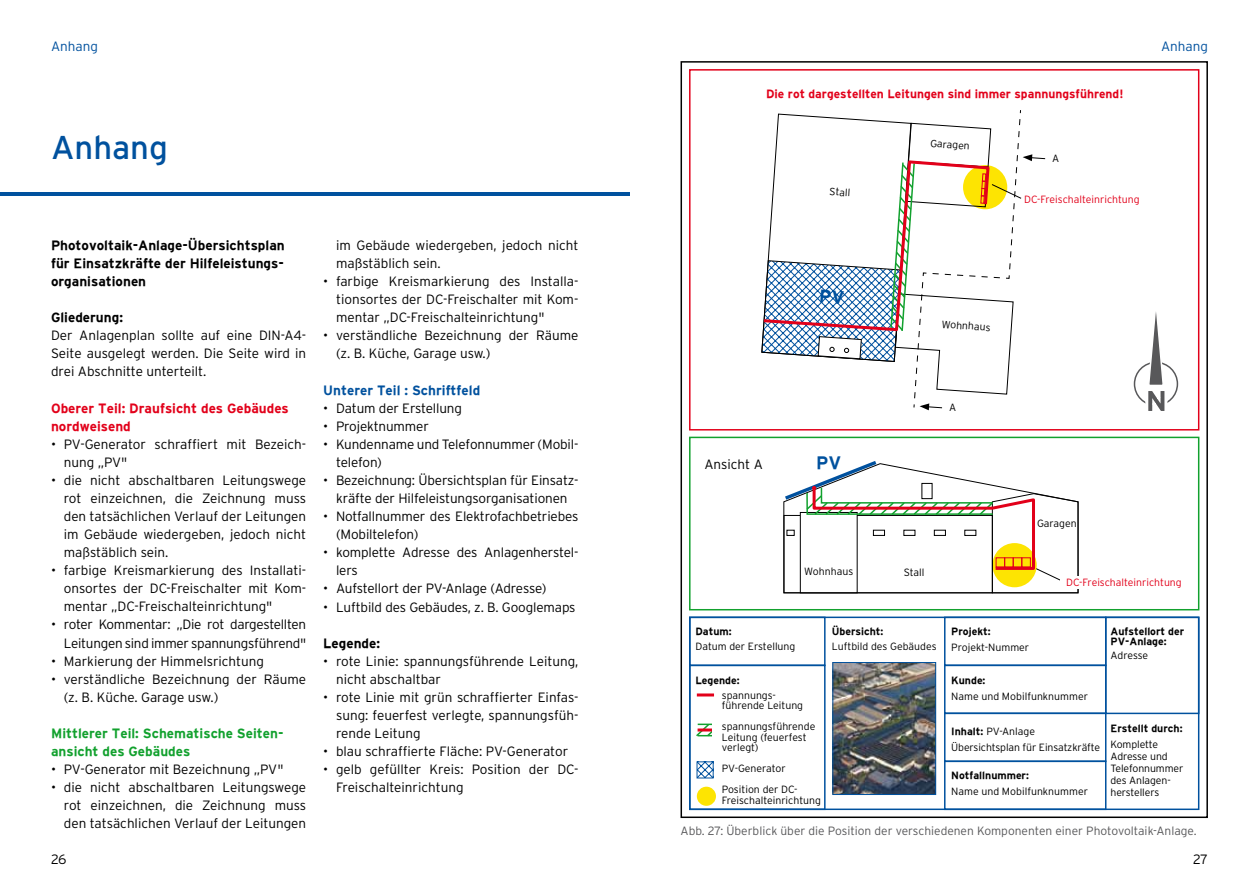
<style>
.page{position:relative;width:1259px;height:893px;background:#fff}
.page>*{position:absolute;margin:0;border:0;box-sizing:border-box;transform-origin:0 0}
.t1{font:33px "Interstate";color:#00519e}
.t2{font:700 18px "Interstate";color:#00519e}
.t3{font:300 13.5px/18.1px "Interstate";letter-spacing:-.005em;color:#000}
.t4{font:700 13.5px/18.1px "Interstate";color:#000}
.t5{font:700 13.5px/18.1px "Interstate";color:#12a12e}
.t6{font:700 13.5px/18.1px "Interstate";color:#e2001a}
.t7{font:700 13.5px "Interstate";color:#00519e}
.t8{font:300 13.5px "Interstate";color:#00519e}
.t9{font:300 12px "Interstate";color:#58585a}
.t10{font:700 12px "Interstate";color:#e2001a}
.t11{font:300 10.5px/12px "Interstate";color:#000}
.t12{font:700 10.5px/10.5px "Interstate";color:#000}
.t13{font:300 10.5px "Interstate";color:#e2001a}
.s1{font-weight:700}
</style>
<div class="page">
<svg style="left:1134px;top:362px;width:43px;height:43px"></svg>
<div style="left:1133px;top:362px;width:45px;height:44px;border:2px solid #58585a;border-radius:50%"></div>
<div style="left:689px;top:617px;width:136px;height:49px;border:2px solid #00519e"></div>
<div style="left:689px;top:665px;width:136px;height:145px;border:2px solid #00519e"></div>
<div style="left:944px;top:617px;width:162px;height:49px;border:2px solid #00519e"></div>
<div style="left:944px;top:665px;width:162px;height:49px;border:2px solid #00519e"></div>
<div style="left:944px;top:712px;width:162px;height:50px;border:2px solid #00519e"></div>
<div style="left:944px;top:760px;width:162px;height:50px;border:2px solid #00519e"></div>
<img style="left:834px;top:664px;width:100px;height:129px">
<div style="left:832px;top:662px;width:104px;height:133px;border:1px solid #00519e"></div>
<hr style="left:0;top:192px;width:629px;height:4px;background:#00519e">
<div style="left:689px;top:69px;width:510px;height:362px;border:2px solid #e2001a"></div>
<div style="left:689px;top:437px;width:510px;height:173px;border:2px solid #12a12e"></div>
<svg style="left:1143px;top:312px;width:26px;height:99px"></svg>
<hr style="left:697px;top:693px;width:17px;height:3px;background:#e2001a">
<svg style="left:699px;top:764px;width:12px;height:12px"></svg>
<div style="left:697px;top:762px;width:16px;height:16px;border:1px solid #00519e"></div>
<div style="left:697px;top:787px;width:19px;height:19px;background:#fde402;border-radius:50%"></div>
<div style="left:1105px;top:617px;width:94px;height:97px;border:2px solid #00519e"></div>
<svg style="left:783px;top:461px;width:295px;height:133px"></svg>
<svg style="left:697px;top:723px;width:15px;height:14px"></svg>
<hr style="left:697px;top:728px;width:15px;height:3px;background:#e2001a">
<svg style="left:761px;top:110px;width:285px;height:300px"></svg>
<p class="t8" style="left:51px;top:39px;width:48px">Anhang</p>
<p class="t8" style="left:1161px;top:39px;width:48px">Anhang</p>
<h1 class="t1" style="left:51px;top:129px;width:118px">Anhang</h1>
<p class="t4" style="left:51px;top:236px;width:235px">Photovoltaik-Anlage-Übersichtsplan für Einsatzkräfte der Hilfeleistungs&shy;organisationen</p>
<p class="t4" style="left:51px;top:308px;width:73px">Gliederung:</p>
<p class="t3" style="left:51px;top:326px;width:257px;text-align:justify">Der Anlagenplan sollte auf eine DIN-A4- Seite ausgelegt werden. Die Seite wird in drei Abschnitte unterteilt.</p>
<p class="t6" style="left:51px;top:399px;width:239px">Oberer Teil: Draufsicht des Gebäudes nordweisend</p>
<p class="t3" style="left:64px;top:435px;width:244px;text-indent:-13px">• PV-Generator schraffiert mit Bezeich&shy;nung „PV"</p>
<p class="t3" style="left:64px;top:471px;width:244px;text-align:justify;text-indent:-13px">• die nicht abschaltbaren Leitungswege rot einzeichnen, die Zeichnung muss den tatsächlichen Verlauf der Leitungen im Gebäude wiedergeben, jedoch nicht maßstäblich sein.</p>
<p class="t3" style="left:64px;top:561px;width:244px;text-align:justify;text-indent:-13px">• farbige Kreismarkierung des Installati&shy;onsortes der DC-Freischalter mit Kom&shy;mentar „DC-Freischalteinrichtung"</p>
<p class="t3" style="left:51px;top:615px;width:257px;text-align:right">• roter Kommentar: „Die rot dargestellten<br>Leitungen sind immer spannungsführend"</p>
<p class="t3" style="left:51px;top:652px;width:214px">• Markierung der Himmelsrichtung</p>
<p class="t3" style="left:64px;top:670px;width:244px;text-indent:-13px">• verständliche Bezeichnung der Räume (z. B. Küche. Garage usw.)</p>
<p class="t5" style="left:51px;top:724px;width:234px">Mittlerer Teil: Schematische Seiten&shy;ansicht des Gebäudes</p>
<p class="t3" style="left:51px;top:760px;width:234px">• PV-Generator mit Bezeichnung „PV"</p>
<p class="t3" style="left:64px;top:778px;width:244px;text-align:justify;text-indent:-13px">• die nicht abschaltbaren Leitungswege rot einzeichnen, die Zeichnung muss den tatsächlichen Verlauf der Leitungen</p>
<p class="t3" style="left:336px;top:236px;width:244px">im Gebäude wiedergeben, jedoch nicht maßstäblich sein.</p>
<p class="t3" style="left:336px;top:272px;width:244px;text-align:justify;text-indent:-13px">• farbige Kreismarkierung des Installa&shy;tionsortes der DC-Freischalter mit Kom&shy;mentar „DC-Freischalteinrichtung"</p>
<p class="t3" style="left:336px;top:326px;width:244px;text-indent:-13px">• verständliche Bezeichnung der Räume (z. B. Küche, Garage usw.)</p>
<p class="t7" style="left:323px;top:382px;width:158px">Unterer Teil : Schriftfeld</p>
<p class="t3" style="left:323px;top:399px;width:140px">• Datum der Erstellung</p>
<p class="t3" style="left:323px;top:417px;width:107px">• Projektnummer</p>
<p class="t3" style="left:336px;top:435px;width:244px;text-indent:-13px">• Kundenname und Telefonnummer (Mobil&shy;telefon)</p>
<p class="t3" style="left:323px;top:471px;width:257px;text-align:center">• Bezeichnung: Übersichtsplan für Einsatz&shy;kräfte der Hilfeleistungsorganisationen</p>
<p class="t3" style="left:336px;top:507px;width:244px;text-indent:-13px">• Notfallnummer des Elektrofachbetriebes (Mobiltelefon)</p>
<p class="t3" style="left:336px;top:543px;width:244px;text-indent:-13px">• komplette Adresse des Anlagenherstel&shy;lers</p>
<p class="t3" style="left:323px;top:579px;width:225px">• Aufstellort der PV-Anlage (Adresse)</p>
<p class="t3" style="left:323px;top:598px;width:254px">• Luftbild des Gebäudes, z. B. Googlemaps</p>
<p class="t4" style="left:323px;top:634px;width:58px">Legende:</p>
<p class="t3" style="left:336px;top:652px;width:244px;text-indent:-13px">• rote Linie: spannungsführende Leitung, nicht abschaltbar</p>
<p class="t3" style="left:336px;top:688px;width:244px;text-align:justify;text-indent:-13px">• rote Linie mit grün schraffierter Einfas&shy;sung: feuerfest verlegte, spannungsfüh&shy;rende Leitung</p>
<p class="t3" style="left:323px;top:742px;width:246px">• blau schraffierte Fläche: PV-Generator</p>
<p class="t3" style="left:336px;top:760px;width:244px;text-indent:-13px">• gelb gefüllter Kreis: Position der DC-<br>Freischalteinrichtung</p>
<p class="t10" style="left:766px;top:87px;width:359px">Die rot dargestellten Leitungen sind immer spannungsführend!</p>
<p class="t11" style="left:830px;top:185px;width:22px;rotate:4deg">Stall</p>
<p class="t3" style="left:704px;top:455px;width:60px">Ansicht A</p>
<h2 class="t2" style="left:816px;top:453px;width:27px">PV</h2>
<p class="t11" style="left:804px;top:566px;width:50px">Wohnhaus</p>
<p class="t11" style="left:930px;top:137px;width:41px;rotate:4deg">Garagen</p>
<p class="t11" style="left:1052px;top:152px;width:9px">A</p>
<p class="t13" style="left:1024px;top:193px;width:117px">DC-Freischalteinrichtung</p>
<p class="t11" style="left:942px;top:318px;width:50px;rotate:4deg">Wohnhaus</p>
<p class="t11" style="left:949px;top:401px;width:9px">A</p>
<p class="t11" style="left:903px;top:566px;width:22px">Stall</p>
<p class="t11" style="left:1037px;top:518px;width:41px">Garagen</p>
<p class="t13" style="left:1066px;top:577px;width:117px">DC-Freischalteinrichtung</p>
<p class="t12" style="left:832px;top:626px;width:53px">Übersicht:</p>
<p class="t12" style="left:951px;top:626px;width:41px">Projekt:</p>
<p class="t12" style="left:951px;top:674px;width:36px">Kunde:</p>
<p class="t12" style="left:695px;top:626px;width:38px">Datum:</p>
<p class="t12" style="left:1110px;top:626px;width:75px">Aufstellort der<br>PV-Anlage:</p>
<p class="t11" style="left:695px;top:640px;width:101px">Datum der Erstellung</p>
<p class="t11" style="left:832px;top:640px;width:106px">Luftbild des Gebäudes</p>
<p class="t11" style="left:951px;top:641px;width:79px">Projekt-Nummer</p>
<p class="t11" style="left:1110px;top:649px;width:39px">Adresse</p>
<p class="t12" style="left:695px;top:674px;width:46px">Legende:</p>
<p class="t11" style="left:722px;top:690px;width:83px;line-height:10.5px">spannungs&shy;führende Leitung</p>
<p class="t11" style="left:722px;top:721px;width:95px;line-height:10.5px">spannungsführende<br>Leitung (feuerfest verlegt)</p>
<p class="t11" style="left:722px;top:758px;width:77px;line-height:21px">PV-Generator<br>Position der DC-</p>
<p class="t11" style="left:722px;top:794px;width:101px">Freischalteinrichtung</p>
<p class="t11" style="left:951px;top:690px;width:138px">Name und Mobilfunknummer</p>
<p class="t11" style="left:951px;top:725px;width:85px"><span class="s1">Inhalt:</span> PV-Anlage</p>
<p class="t12" style="left:951px;top:770px;width:79px">Notfallnummer:</p>
<p class="t11" style="left:951px;top:741px;width:150px">Übersichtsplan für Einsatzkräfte</p>
<p class="t11" style="left:951px;top:785px;width:138px">Name und Mobilfunknummer</p>
<p class="t12" style="left:1110px;top:723px;width:74px">Erstellt durch:</p>
<p class="t11" style="left:1110px;top:738px;width:74px">Komplette<br>Adresse und<br>Telefonnummer des Anlagen&shy;herstellers</p>
<p class="t9" style="left:680px;top:824px;width:517px">Abb. 27: Überblick über die Position der verschiedenen Komponenten einer Photovoltaik-Anlage.</p>
<p class="t3" style="left:51px;top:850px;width:17px">26</p>
<p class="t3" style="left:1193px;top:850px;width:16px">27</p>
</div>
